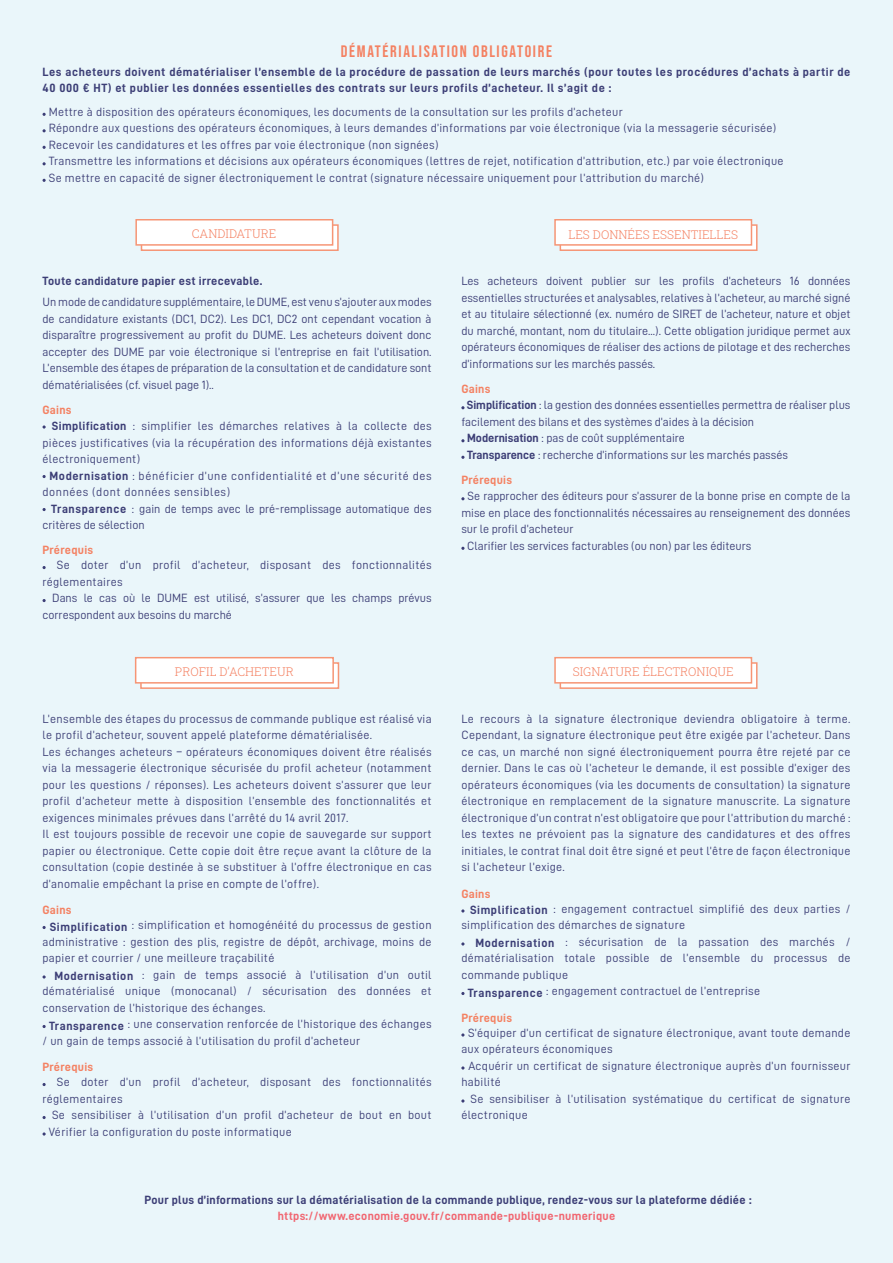
<style>
.page{position:relative;width:893px;height:1263px;background:#eaf6fa}
.page>*{position:absolute;margin:0;border:0;box-sizing:border-box;transform-origin:0 0}
.t1{font:16.5px "Bebas Neue";letter-spacing:.1em;color:#f48162}
.t2{font:12px/16.5px "D DIN";letter-spacing:.025em;color:#3c3e76;text-align:justify}
.t3{font:12px/16.5px "D DIN";color:#3c3e76}
.t4{font:12px/16.5px "D DIN Bold";letter-spacing:.045em;color:#3c3e76}
.t5{font:12px "D DIN Bold";letter-spacing:.025em;color:#3c3e76}
.t6{font:12px/16.5px "D DIN";letter-spacing:.05em;color:#3c3e76}
.t7{font:300 12px "Roboto Slab";color:#f48162}
.t8{font:12px "D DIN Bold";letter-spacing:.025em;color:#f16671}
.t9{font:12px "D DIN Bold";letter-spacing:.025em;color:#f48162}
.s1{font-family:"D DIN Bold"}
</style>
<div class="page">
<div style="left:140px;top:662px;width:199px;height:27px;background:#fff;border:2px solid #f69575"></div>
<div style="left:135px;top:657px;width:199px;height:27px;background:#fff;border:2px solid #f69575"></div>
<div style="left:560px;top:224px;width:197px;height:27px;background:#fff;border:2px solid #f69575"></div>
<div style="left:554px;top:219px;width:198px;height:27px;background:#fff;border:2px solid #f69575"></div>
<div style="left:141px;top:224px;width:198px;height:27px;background:#fff;border:2px solid #f69575"></div>
<div style="left:135px;top:219px;width:198px;height:27px;background:#fff;border:2px solid #f69575"></div>
<div style="left:560px;top:662px;width:197px;height:27px;background:#fff;border:2px solid #f69575"></div>
<div style="left:554px;top:657px;width:198px;height:27px;background:#fff;border:2px solid #f69575"></div>
<p class="t1" style="left:341px;top:42px;width:213px">DÉMATÉRIALISATION OBLIGATOIRE</p>
<p class="t4" style="left:43px;top:63px;width:809px">Les acheteurs doivent dématérialiser l’ensemble de la procédure de passation de leurs marchés (pour toutes les procédures d’achats à partir de<br>40 000 € HT) et publier les données essentielles des contrats sur leurs profils d’acheteur. Il s’agit de :</p>
<p class="t2" style="left:49px;top:103px;width:575px">Mettre à disposition des opérateurs économiques, les documents de la consultation sur les profils d’acheteur</p>
<p class="t2" style="left:49px;top:120px;width:729px">Répondre aux questions des opérateurs économiques, à leurs demandes d’informations par voie électronique (via la messagerie sécurisée)</p>
<p class="t2" style="left:49px;top:136px;width:391px">Recevoir les candidatures et les offres par voie électronique (non signées)</p>
<p class="t2" style="left:49px;top:153px;width:736px">Transmettre les informations et décisions aux opérateurs économiques (lettres de rejet, notification d’attribution, etc.) par voie électronique</p>
<p class="t2" style="left:49px;top:169px;width:657px">Se mettre en capacité de signer électroniquement le contrat (signature nécessaire uniquement pour l’attribution du marché)</p>
<p class="t7" style="left:192px;top:226px;width:86px">CANDIDATURE</p>
<p class="t7" style="left:568px;top:226px;width:171px">LES DONNÉES ESSENTIELLES</p>
<p class="t4" style="left:43px;top:273px;width:221px">Toute candidature papier est irrecevable.</p>
<p class="t2" style="left:43px;top:293px;width:391px">Un mode de candidature supplémentaire, le DUME, est venu s’ajouter aux modes de candidature existants (DC1, DC2). Les DC1, DC2 ont cependant vocation à disparaître progressivement au profit du DUME. Les acheteurs doivent donc accepter des DUME par voie électronique si l’entreprise en fait l’utilisation.<br>L’ensemble des étapes de préparation de la consultation et de candidature sont dématérialisées (cf. visuel page 1)..</p>
<p class="t9" style="left:43px;top:403px;width:30px">Gains</p>
<p class="t2" style="left:43px;top:417px;width:391px;text-indent:9px"><span class="s1">Simplification</span> : simplifier les démarches relatives à la collecte des pièces justificatives (via la récupération des informations déjà existantes électroniquement)</p>
<p class="t6" style="left:43px;top:467px;width:391px;text-indent:7px"><span class="s1">Modernisation</span> : bénéficier d’une confidentialité et d’une sécurité des données (dont données sensibles)</p>
<p class="t3" style="left:43px;top:500px;width:391px;text-indent:9px"><span class="s1">Transparence</span> : gain de temps avec le pré-remplissage automatique des critères de sélection</p>
<p class="t9" style="left:43px;top:543px;width:52px">Prérequis</p>
<p class="t2" style="left:43px;top:556px;width:391px;text-indent:14px">Se doter d’un profil d’acheteur, disposant des fonctionnalités réglementaires</p>
<p class="t3" style="left:43px;top:589px;width:391px;text-indent:10px">Dans le cas où le DUME est utilisé, s’assurer que les champs prévus correspondent aux besoins du marché</p>
<p class="t7" style="left:175px;top:663px;width:120px">PROFIL D’ACHETEUR</p>
<p class="t2" style="left:43px;top:710px;width:391px">L’ensemble des étapes du processus de commande publique est réalisé via le profil d’acheteur, souvent appelé plateforme dématérialisée.</p>
<p class="t2" style="left:43px;top:743px;width:391px">Les échanges acheteurs – opérateurs économiques doivent être réalisés via la messagerie électronique sécurisée du profil acheteur (notamment pour les questions / réponses). Les acheteurs doivent s’assurer que leur profil d’acheteur mette à disposition l’ensemble des fonctionnalités et exigences minimales prévues dans l’arrêté du 14 avril 2017.</p>
<p class="t2" style="left:43px;top:825px;width:391px">Il est toujours possible de recevoir une copie de sauvegarde sur support papier ou électronique. Cette copie doit être reçue avant la clôture de la consultation (copie destinée à se substituer à l’offre électronique en cas d’anomalie empêchant la prise en compte de l’offre).</p>
<p class="t9" style="left:43px;top:903px;width:30px">Gains</p>
<p class="t2" style="left:43px;top:916px;width:391px;text-indent:7px"><span class="s1">Simplification</span> : simplification et homogénéité du processus de gestion administrative : gestion des plis, registre de dépôt, archivage, moins de papier et courrier / une meilleure traçabilité</p>
<p class="t2" style="left:43px;top:966px;width:391px;text-indent:12px"><span class="s1">Modernisation</span> : gain de temps associé à l’utilisation d’un outil dématérialisé unique (monocanal) / sécurisation des données et conservation de l’historique des échanges.</p>
<p class="t2" style="left:43px;top:1015px;width:391px;text-indent:7px"><span class="s1">Transparence</span> : une conservation renforcée de l’historique des échanges / un gain de temps associé à l’utilisation du profil d’acheteur</p>
<p class="t9" style="left:43px;top:1060px;width:52px">Prérequis</p>
<p class="t2" style="left:43px;top:1073px;width:391px;text-indent:14px">Se doter d’un profil d’acheteur, disposant des fonctionnalités réglementaires</p>
<p class="t2" style="left:49px;top:1106px;width:384px">Se sensibiliser à l’utilisation d’un profil d’acheteur de bout en bout<br>Vérifier la configuration du poste informatique</p>
<p class="t2" style="left:461px;top:273px;width:391px">Les acheteurs doivent publier sur les profils d’acheteurs 16 données essentielles structurées et analysables, relatives à l’acheteur, au marché signé et au titulaire sélectionné (ex. numéro de SIRET de l’acheteur, nature et objet du marché, montant, nom du titulaire...). Cette obligation juridique permet aux opérateurs économiques de réaliser des actions de pilotage et des recherches d’informations sur les marchés passés.</p>
<p class="t9" style="left:461px;top:382px;width:30px">Gains</p>
<p class="t3" style="left:461px;top:397px;width:391px;text-indent:5px"><span class="s1">Simplification</span> : la gestion des données essentielles permettra de réaliser plus facilement des bilans et des systèmes d’aides à la décision</p>
<p class="t3" style="left:467px;top:430px;width:219px"><span class="s1">Modernisation</span> : pas de coût supplémentaire</p>
<p class="t3" style="left:467px;top:446px;width:322px"><span class="s1">Transparence</span> : recherche d’informations sur les marchés passés</p>
<p class="t9" style="left:461px;top:473px;width:52px">Prérequis</p>
<p class="t2" style="left:461px;top:488px;width:391px;text-indent:6px">Se rapprocher des éditeurs pour s’assurer de la bonne prise en compte de la mise en place des fonctionnalités nécessaires au renseignement des données sur le profil d’acheteur</p>
<p class="t3" style="left:467px;top:537px;width:286px">Clarifier les services facturables (ou non) par les éditeurs</p>
<p class="t7" style="left:573px;top:663px;width:163px">SIGNATURE ÉLECTRONIQUE</p>
<p class="t2" style="left:461px;top:710px;width:391px">Le recours à la signature électronique deviendra obligatoire à terme.<br>Cependant, la signature électronique peut être exigée par l’acheteur. Dans ce cas, un marché non signé électroniquement pourra être rejeté par ce dernier. Dans le cas où l’acheteur le demande, il est possible d’exiger des opérateurs économiques (via les documents de consultation) la signature électronique en remplacement de la signature manuscrite. La signature électronique d’un contrat n’est obligatoire que pour l’attribution du marché : les textes ne prévoient pas la signature des candidatures et des offres initiales, le contrat final doit être signé et peut l’être de façon électronique si l’acheteur l’exige.</p>
<p class="t9" style="left:461px;top:887px;width:30px">Gains</p>
<p class="t2" style="left:461px;top:900px;width:391px;text-indent:9px"><span class="s1">Simplification</span> : engagement contractuel simplifié des deux parties / simplification des démarches de signature</p>
<p class="t2" style="left:461px;top:933px;width:391px;text-indent:14px"><span class="s1">Modernisation</span> : sécurisation de la passation des marchés / dématérialisation totale possible de l’ensemble du processus de commande publique</p>
<p class="t2" style="left:468px;top:982px;width:294px"><span class="s1">Transparence</span> : engagement contractuel de l’entreprise</p>
<p class="t9" style="left:461px;top:1011px;width:52px">Prérequis</p>
<p class="t2" style="left:461px;top:1024px;width:391px;text-indent:7px">S’équiper d’un certificat de signature électronique, avant toute demande aux opérateurs économiques</p>
<p class="t2" style="left:461px;top:1057px;width:391px;text-indent:7px">Acquérir un certificat de signature électronique auprès d’un fournisseur habilité</p>
<p class="t2" style="left:461px;top:1090px;width:391px;text-indent:9px">Se sensibiliser à l’utilisation systématique du certificat de signature électronique</p>
<p class="t5" style="left:144px;top:1193px;width:609px">Pour plus d’informations sur la dématérialisation de la commande publique, rendez-vous sur la plateforme dédiée :</p>
<p class="t8" style="left:278px;top:1210px;width:339px">https://www.economie.gouv.fr/commande-publique-numerique</p>
</div>
